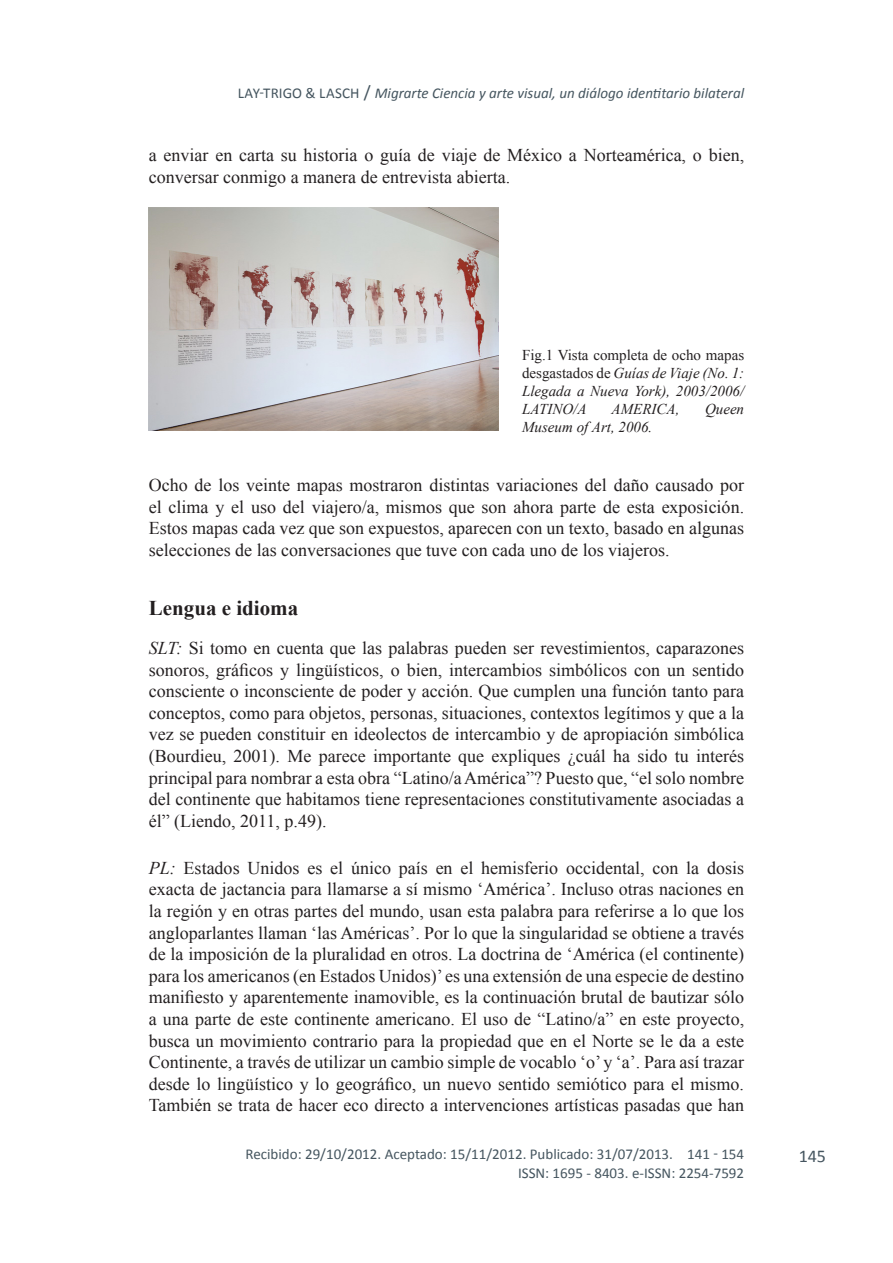
<style>
.page{position:relative;width:893px;height:1263px;background:#fff}
.page>*{position:absolute;margin:0;border:0;box-sizing:border-box;transform-origin:0 0}
.Primer_título{font:700 21px "Times New Roman";color:#231f20}
.texto_normal{font:18px/21.6px "Times New Roman";color:#231f20;text-align:justify}
.t1{font:18px "Calibri";color:#45555f}
.Pies_foto{font:italic 15px/18px "Times New Roman";color:#231f20;text-align:justify}
.texto_normal-2{font:15px "Calibri";color:#45555f}
.Cabacera_Izquierda{font:italic 15px "Calibri";color:#45555f}
.Cabacera_Izquierda-2{font:15px "Calibri";letter-spacing:.045em;color:#45555f}
.s1{font-style:normal;font-size:18px}
.s2{font-style:normal}
.s3{font-style:italic}
</style>
<div class="page">
<img style="left:149px;top:207px;width:349px;height:224px">
<p class="Cabacera_Izquierda-2" style="left:238px;top:83px;width:42px">Lay-Trigo</p>
<p class="Cabacera_Izquierda-2" style="left:305px;top:83px;width:30px">&amp; Lasch</p>
<p class="Cabacera_Izquierda" style="left:364px;top:83px;width:382px"><span class="s1">/</span> Migrarte Ciencia y arte visual, un diálogo identitario bilateral</p>
<p class="texto_normal" style="left:149px;top:144px;width:597px">a enviar en carta su historia o guía de viaje de México a Norteamérica, o bien, conversar conmigo a manera de entrevista abierta.</p>
<p class="Pies_foto" style="left:522px;top:346px;width:224px"><span class="s2">Fig.1 Vista completa de ocho mapas desgastados de</span> Guías de Viaje (No. 1:<br>Llegada a Nueva York), 2003/2006/ LATINO/A</p>
<p class="Pies_foto" style="left:612px;top:400px;width:69px">AMERICA,</p>
<p class="Pies_foto" style="left:705px;top:400px;width:41px">Queen</p>
<p class="Pies_foto" style="left:522px;top:418px;width:132px">Museum of Art, 2006.</p>
<p class="texto_normal" style="left:149px;top:474px;width:597px">Ocho de los veinte mapas mostraron distintas variaciones del daño causado por el clima y el uso del viajero/a, mismos que son ahora parte de esta exposición.<br>Estos mapas cada vez que son expuestos, aparecen con un texto, basado en algunas selecciones de las conversaciones que tuve con cada uno de los viajeros.</p>
<p class="Primer_título" style="left:149px;top:594px;width:151px">Lengua e idioma</p>
<p class="texto_normal" style="left:149px;top:637px;width:597px"><span class="s3">SLT:</span> Si tomo en cuenta que las palabras pueden ser revestimientos, caparazones sonoros, gráficos y lingüísticos, o bien, intercambios simbólicos con un sentido consciente o inconsciente de poder y acción. Que cumplen una función tanto para conceptos, como para objetos, personas, situaciones, contextos legítimos y que a la vez se pueden constituir en ideolectos de intercambio y de apropiación simbólica (Bourdieu, 2001). Me parece importante que expliques ¿cuál ha sido tu interés principal para nombrar a esta obra “Latino/a América”? Puesto que, “el solo nombre del continente que habitamos tiene representaciones constitutivamente asociadas a él” (Liendo, 2011, p.49).</p>
<p class="texto_normal" style="left:149px;top:857px;width:597px"><span class="s3">PL:</span> Estados Unidos es el único país en el hemisferio occidental, con la dosis exacta de jactancia para llamarse a sí mismo ‘América’. Incluso otras naciones en la región y en otras partes del mundo, usan esta palabra para referirse a lo que los angloparlantes llaman ‘las Américas’. Por lo que la singularidad se obtiene a través de la imposición de la pluralidad en otros. La doctrina de ‘América (el continente) para los americanos (en Estados Unidos)’ es una extensión de una especie de destino manifiesto y aparentemente inamovible, es la continuación brutal de bautizar sólo a una parte de este continente americano. El uso de “Latino/a” en este proyecto, busca un movimiento contrario para la propiedad que en el Norte se le da a este Continente, a través de utilizar un cambio simple de vocablo ‘o’ y ‘a’. Para así trazar desde lo lingüístico y lo geográfico, un nuevo sentido semiótico para el mismo.<br>También se trata de hacer eco directo a intervenciones artísticas pasadas que han</p>
<p class="texto_normal-2" style="left:245px;top:1145px;width:429px">Recibido: 29/10/2012. Aceptado: 15/11/2012. Publicado: 31/07/2013.</p>
<p class="texto_normal-2" style="left:687px;top:1145px;width:58px">141 - 154</p>
<p class="texto_normal-2" style="left:518px;top:1163px;width:228px">ISSN: 1695 - 8403. e-ISSN: 2254-7592</p>
<p class="t1" style="left:799px;top:1144px;width:29px">145</p>
</div>
